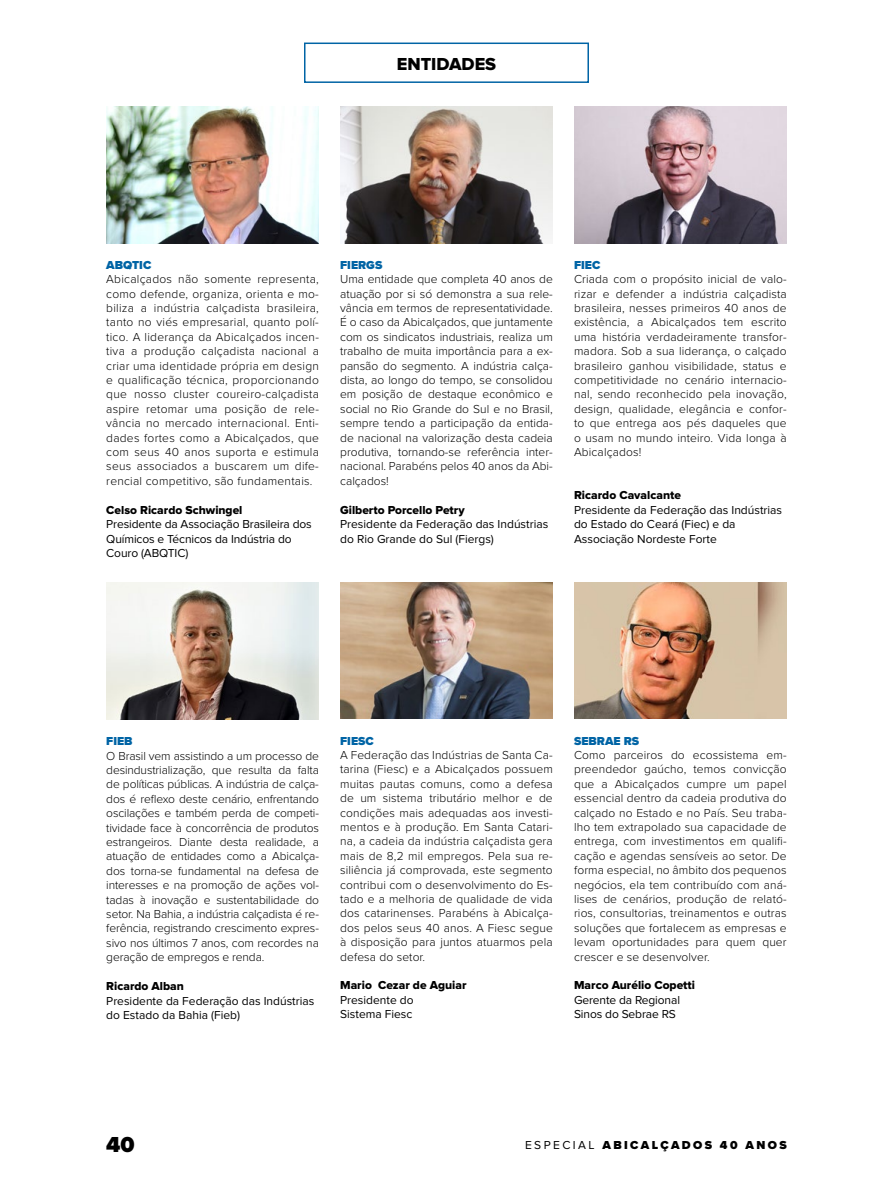
<style>
.page{position:relative;width:893px;height:1191px;background:#fff}
.page>*{position:absolute;margin:0;border:0;box-sizing:border-box;transform-origin:0 0}
.t1{font:900 22.5px "Proxima Nova";color:#000}
.t2{font:800 18px "Proxima Nova";color:#000}
.t3{font:300 12px/14.4px "Proxima Nova";letter-spacing:.01em;color:#000;text-align:justify}
.t4{font:12px/14.4px "Proxima Nova";color:#000}
.t5{font:800 12px "Proxima Nova";color:#000}
.t6{font:900 12px "Proxima Nova";color:#0064a5}
.t7{font:900 12px "Proxima Nova";letter-spacing:.2em;color:#000}
.s1{font-weight:400}
</style>
<div class="page">
<img style="left:106px;top:106px;width:213px;height:137px">
<img style="left:574px;top:106px;width:213px;height:137px">
<img style="left:340px;top:106px;width:213px;height:137px">
<img style="left:574px;top:582px;width:213px;height:137px">
<img style="left:340px;top:582px;width:213px;height:137px">
<img style="left:106px;top:583px;width:213px;height:136px">
<div style="left:304px;top:43px;width:285px;height:40px;border:2px solid #0064a5"></div>
<h2 class="t2" style="left:397px;top:53px;width:101px">ENTIDADES</h2>
<p class="t6" style="left:106px;top:256px;width:47px">ABQTIC</p>
<p class="t3" style="left:106px;top:271px;width:214px">Abicalçados não somente representa, como defende, organiza, orienta e mo&shy;biliza a indústria calçadista brasileira, tanto no viés empresarial, quanto polí&shy;tico. A liderança da Abicalçados incen&shy;tiva a produção calçadista nacional a criar uma identidade própria em design e qualificação técnica, proporcionando que nosso cluster coureiro-calçadista aspire retomar uma posição de rele&shy;vância no mercado internacional. Enti&shy;dades fortes como a Abicalçados, que com seus 40 anos suporta e estimula seus associados a buscarem um dife&shy;rencial competitivo, são fundamentais.</p>
<p class="t5" style="left:106px;top:503px;width:138px">Celso Ricardo Schwingel</p>
<p class="t4" style="left:106px;top:517px;width:207px">Presidente da Associação Brasileira dos<br>Químicos e Técnicos da Indústria do<br>Couro (ABQTIC)</p>
<p class="t6" style="left:340px;top:256px;width:44px">FIERGS</p>
<p class="t3" style="left:340px;top:271px;width:214px">Uma entidade que completa 40 anos de atuação por si só demonstra a sua rele&shy;vância em termos de representatividade.<br>É o caso da Abicalçados, que juntamente com os sindicatos industriais, realiza um trabalho de muita importância para a ex&shy;pansão do segmento. A indústria calça&shy;dista, ao longo do tempo, se consolidou em posição de destaque econômico e social no Rio Grande do Sul e no Brasil, sempre tendo a participação da entida&shy;de nacional na valorização desta cadeia produtiva, tornando-se referência inter&shy;nacional. Parabéns pelos 40 anos da Abi&shy;calçados!</p>
<p class="t5" style="left:340px;top:503px;width:126px">Gilberto Porcello Petry</p>
<p class="t4" style="left:340px;top:517px;width:210px">Presidente da Federação das Indústrias do Rio Grande do Sul (Fiergs)</p>
<p class="t6" style="left:574px;top:256px;width:28px">FIEC</p>
<p class="t3" style="left:574px;top:271px;width:214px">Criada com o propósito inicial de valo&shy;rizar e defender a indústria calçadista brasileira, nesses primeiros 40 anos de existência, a Abicalçados tem escrito uma história verdadeiramente transfor&shy;madora. Sob a sua liderança, o calçado brasileiro ganhou visibilidade, status e competitividade no cenário internacio&shy;nal, sendo reconhecido pela inovação, design, qualidade, elegância e confor&shy;to que entrega aos pés daqueles que o usam no mundo inteiro. Vida longa à Abicalçados!</p>
<p class="t5" style="left:574px;top:488px;width:108px">Ricardo Cavalcante</p>
<p class="t4" style="left:574px;top:502px;width:210px">Presidente da Federação das Indústrias do Estado do Ceará (Fiec) e da<br>Associação Nordeste Forte</p>
<p class="t6" style="left:106px;top:732px;width:28px">FIEB</p>
<p class="t3" style="left:106px;top:747px;width:214px">O Brasil vem assistindo a um processo de desindustrialização, que resulta da falta de políticas públicas. A indústria de calça&shy;dos é reflexo deste cenário, enfrentando oscilações e também perda de competi&shy;tividade face à concorrência de produtos estrangeiros. Diante desta realidade, a atuação de entidades como a Abicalça&shy;dos torna-se fundamental na defesa de interesses e na promoção de ações vol&shy;tadas à inovação e sustentabilidade do setor. Na Bahia, a indústria calçadista é re&shy;ferência, registrando crescimento expres&shy;sivo nos últimos 7 anos, com recordes na geração de empregos e renda.</p>
<p class="t5" style="left:106px;top:979px;width:79px">Ricardo Alban</p>
<p class="t4" style="left:106px;top:993px;width:210px">Presidente da Federação das Indústrias do Estado da Bahia (Fieb)</p>
<p class="t6" style="left:340px;top:731px;width:35px">FIESC</p>
<p class="t3" style="left:340px;top:747px;width:214px">A Federação das Indústrias de Santa Ca&shy;tarina (Fiesc) e a Abicalçados possuem muitas pautas comuns, como a defesa de um sistema tributário melhor e de condições mais adequadas aos investi&shy;mentos e à produção. Em Santa Catari&shy;na, a cadeia da indústria calçadista gera mais de 8,2 mil empregos. Pela sua re&shy;siliência já comprovada, este segmento contribui com o desenvolvimento do Es&shy;tado e a melhoria de qualidade de vida dos catarinenses. Parabéns à Abicalça&shy;dos pelos seus 40 anos. A Fiesc segue à disposição para juntos atuarmos pela defesa do setor.</p>
<p class="t5" style="left:340px;top:978px;width:128px">Mario Cezar de Aguiar</p>
<p class="t4" style="left:340px;top:992px;width:75px">Presidente do<br>Sistema Fiesc</p>
<p class="t6" style="left:574px;top:731px;width:67px">SEBRAE RS</p>
<p class="t3" style="left:574px;top:747px;width:214px">Como parceiros do ecossistema em&shy;preendedor gaúcho, temos convicção que a Abicalçados cumpre um papel essencial dentro da cadeia produtiva do calçado no Estado e no País. Seu traba&shy;lho tem extrapolado sua capacidade de entrega, com investimentos em qualifi&shy;cação e agendas sensíveis ao setor. De forma especial, no âmbito dos pequenos negócios, ela tem contribuído com aná&shy;lises de cenários, produção de relató&shy;rios, consultorias, treinamentos e outras soluções que fortalecem as empresas e levam oportunidades para quem quer crescer e se desenvolver.</p>
<p class="t5" style="left:574px;top:978px;width:123px">Marco Aurélio Copetti</p>
<p class="t4" style="left:574px;top:992px;width:107px">Gerente da Regional<br>Sinos do Sebrae RS</p>
<h1 class="t1" style="left:106px;top:1128px;width:30px">40</h1>
<p class="t7" style="left:525px;top:1136px;width:263px"><span class="s1">ESPECIAL</span> ABICALÇADOS 40 ANOS</p>
</div>
